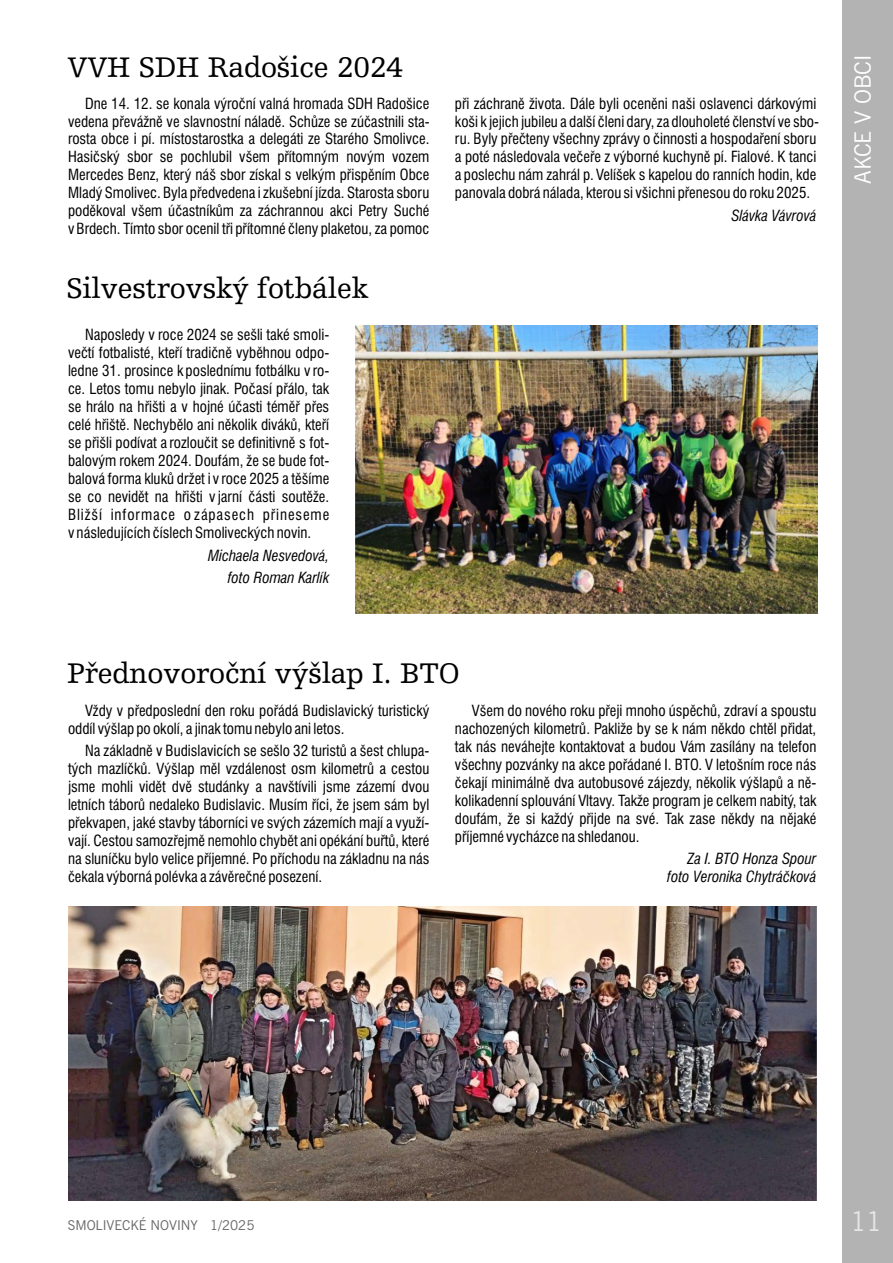
<style>
.page{position:relative;width:893px;height:1263px;background:#fff}
.page>*{position:absolute;margin:0;border:0;box-sizing:border-box;transform-origin:0 0}
.t1{font:30px "Humanist Slabserif 712 AT";letter-spacing:-.005em;color:#000}
.t2{font:27px "News Gothic AT";color:#e6e6e6}
.t3{font:22.5px "News Gothic AT";color:#fefefe}
.t4{font:condensed 15px/18px "Swiss 721 AT";color:#000;text-align:justify}
.t5{font:italic condensed 15px/18px "Swiss 721 AT";color:#000;text-align:right}
.t6{font:13.5px "News Gothic AT";color:#666}
</style>
<div class="page">
<div style="left:842px;top:0;width:51px;height:1263px;background:#b3b3b3"></div>
<img style="left:355px;top:326px;width:463px;height:288px">
<img style="left:68px;top:906px;width:748px;height:294px">
<h1 class="t1" style="left:68px;top:55px;width:337px">VVH SDH Radošice 2024</h1>
<p class="t4" style="left:68px;top:95px;width:363px;text-indent:17px">Dne 14. 12. se konala výroční valná hromada SDH Radošice vedena převážně ve slavnostní náladě. Schůze se zúčastnili sta&shy;rosta obce i pí. místostarostka a delegáti ze Starého Smolivce.<br>Hasičský sbor se pochlubil všem přítomným novým vozem Mercedes Benz, který náš sbor získal s velkým přispěním Obce Mladý Smolivec. Byla předvedena i zkušební jízda. Starosta sboru poděkoval všem účastníkům za záchrannou akci Petry Suché v Brdech. Tímto sbor ocenil tři přítomné členy plaketou, za pomoc</p>
<p class="t4" style="left:455px;top:95px;width:366px;text-align:left">při záchraně života. Dále byli oceněni naši oslavenci dárkovými koši k jejich jubileu a další členi dary, za dlouholeté členství ve sbo&shy;ru. Byly přečteny všechny zprávy o činnosti a hospodaření sboru a poté následovala večeře z výborné kuchyně pí. Fialové. K tanci a poslechu nám zahrál p. Velíšek s kapelou do ranních hodin, kde panovala dobrá nálada, kterou si všichni přenesou do roku 2025.</p>
<p class="t5" style="left:731px;top:208px;width:87px">Slávka Vávrová</p>
<h1 class="t1" style="left:66px;top:277px;width:304px">Silvestrovský fotbálek</h1>
<p class="t4" style="left:68px;top:327px;width:263px;text-indent:17px">Naposledy v roce 2024 se sešli také smoli&shy;večtí fotbalisté, kteří tradičně vyběhnou odpo&shy;ledne 31. prosince k poslednímu fotbálku v ro&shy;ce. Letos tomu nebylo jinak. Počasí přálo, tak se hrálo na hřišti a v hojné účasti téměř přes celé hřiště. Nechybělo ani několik diváků, kteří se přišli podívat a rozloučit se definitivně s fot&shy;balovým rokem 2024. Doufám, že se bude fot&shy;balová forma kluků držet i v roce 2025 a těšíme se co nevidět na hřišti v jarní části soutěže.<br>Bližší informace o zápasech přineseme v následujících číslech Smoliveckých novin.</p>
<p class="t5" style="left:208px;top:545px;width:123px;line-height:22.5px">Michaela Nesvedová, foto Roman Karlík</p>
<h1 class="t1" style="left:67px;top:662px;width:394px">Přednovoroční výšlap I. BTO</h1>
<p class="t4" style="left:68px;top:703px;width:363px;text-indent:17px">Vždy v předposlední den roku pořádá Budislavický turistický oddíl výšlap po okolí, a jinak tomu nebylo ani letos.</p>
<p class="t4" style="left:68px;top:743px;width:363px;text-indent:17px">Na základně v Budislavicích se sešlo 32 turistů a šest chlupa&shy;tých mazlíčků. Výšlap měl vzdálenost osm kilometrů a cestou jsme mohli vidět dvě studánky a navštívili jsme zázemí dvou letních táborů nedaleko Budislavic. Musím říci, že jsem sám byl překvapen, jaké stavby táborníci ve svých zázemích mají a využí&shy;vají. Cestou samozřejmě nemohlo chybět ani opékání buřtů, které na sluníčku bylo velice příjemné. Po příchodu na základnu na nás čekala výborná polévka a závěrečné posezení.</p>
<p class="t4" style="left:455px;top:703px;width:363px;text-indent:17px">Všem do nového roku přeji mnoho úspěchů, zdraví a spoustu nachozených kilometrů. Pakliže by se k nám někdo chtěl přidat, tak nás neváhejte kontaktovat a budou Vám zasílány na telefon všechny pozvánky na akce pořádané I. BTO. V letošním roce nás čekají minimálně dva autobusové zájezdy, několik výšlapů a ně&shy;kolikadenní splouvání Vltavy. Takže program je celkem nabitý, tak doufám, že si každý přijde na své. Tak zase někdy na nějaké příjemné vycházce na shledanou.</p>
<p class="t5" style="left:667px;top:851px;width:151px">Za I. BTO Honza Spour foto Veronika Chytráčková</p>
<h3 class="t3" style="left:855px;top:184px;width:131px;rotate:-90deg">AKCE V OBCI</h3>
<p class="t6" style="left:68px;top:1220px;width:188px">SMOLIVECKÉ NOVINY 1/2025</p>
<h2 class="t2" style="left:850px;top:1211px;width:34px">11</h2>
</div>
